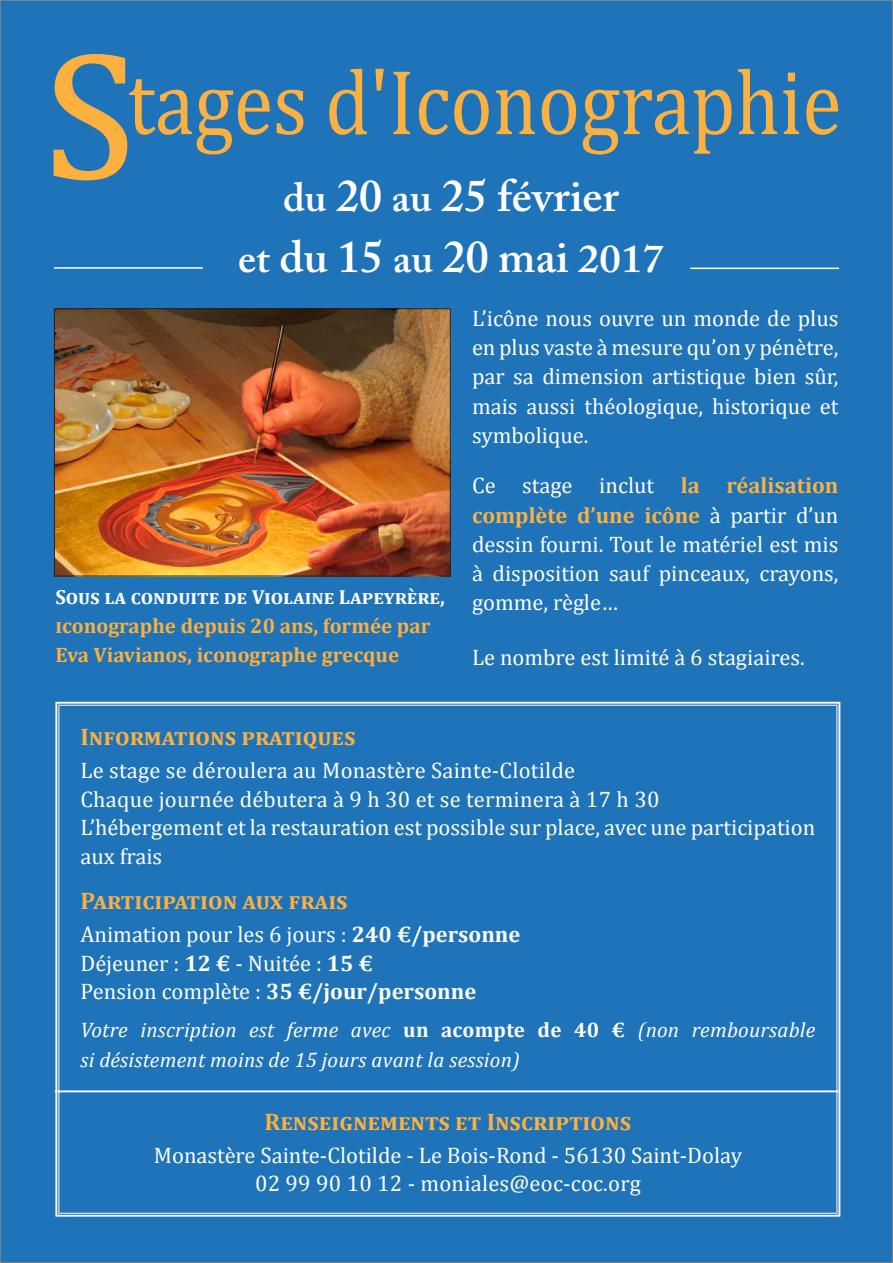
<style>
.page{position:relative;width:893px;height:1263px;background:#1e73b9}
.page>*{position:absolute;margin:0;border:0;box-sizing:border-box;transform-origin:0 0}
.t1{font:600 45px "Adobe Caslon Pro";color:#fff}
.t2{font:700 24px "Cambria";color:#fbb03f}
.t3{font:700 24px "Cambria";letter-spacing:.025em;color:#fbb03f}
.t4{font:22.5px/29.2px "Cambria";color:#fff;text-align:justify}
.t5{font:700 22.5px "Cambria";color:#fff}
.t6{font:italic 21px/30px "Cambria";letter-spacing:.01em;color:#fff}
.t7{font:700 21px/29.2px "Cambria";color:#fbb03f}
.t8{font:700 20.4px "Cambria";color:#fff}
.s1{font-size:40.5px}
.s2{font-size:39px}
.s3{font-size:20.4px}
.s4{font-weight:700;color:#fbb03f}
.s5{font-weight:700}
.s6{font-weight:400}
.s7{font-weight:700;font-style:normal}
</style>
<div class="page">
<svg style="left:55px;top:701px;width:786px;height:516px"></svg>
<img style="left:56px;top:310px;width:392px;height:264px">
<div style="left:54px;top:308px;width:396px;height:268px;border:1px solid #231f20"></div>
<hr style="left:55px;top:1090px;width:783px;height:2px;background:#fff">
<hr style="left:54px;top:267px;width:149px;height:2px;background:#fff">
<hr style="left:690px;top:268px;width:149px;height:1px;background:#fff">
<svg style="left:129px;top:69px;width:709px;height:85px"></svg>
<svg style="left:53px;top:54px;width:75px;height:127px"></svg>
<p class="t1" style="left:283px;top:169px;width:337px"><span class="s1">du</span> 20 <span class="s1">au</span> 25 février</p>
<p class="t1" style="left:238px;top:230px;width:427px"><span class="s1">et</span> du 15 <span class="s1">au</span> 20 mai <span class="s2">2017</span></p>
<p class="t8" style="left:55px;top:584px;width:391px">Sous la conduite de Violaine Lapeyrère,</p>
<p class="t7" style="left:55px;top:611px;width:377px"><span class="s3">i</span>conographe depuis 20 ans, formée par<br>Eva Viavianos, iconographe grecque</p>
<p class="t4" style="left:472px;top:303px;width:368px">L’icône nous ouvre un monde de plus en plus vaste à mesure qu’on y pénètre, par sa dimension artistique bien sûr, mais aussi théologique, historique et symbolique.</p>
<p class="t4" style="left:472px;top:471px;width:368px">Ce stage inclut <span class="s4">la réalisation complète d’une icône</span> à partir d’un dessin fourni. Tout le matériel est mis à disposition sauf pinceaux, crayons, gomme, règle…</p>
<p class="t4" style="left:472px;top:643px;width:334px">Le nombre est limité à 6 stagiaires.</p>
<p class="t2" style="left:80px;top:723px;width:277px">Informations pratiques</p>
<p class="t4" style="left:80px;top:756px;width:496px">Le stage se déroulera au Monastère Sainte-Clotilde</p>
<p class="t4" style="left:80px;top:784px;width:581px">Chaque journée débutera à 9 h 30 et se terminera à 17 h 30</p>
<p class="t4" style="left:80px;top:813px;width:736px;line-height:28.5px">L’hébergement et la restauration est possible sur place, avec une participation aux frais</p>
<p class="t3" style="left:80px;top:886px;width:269px">Participation aux frais</p>
<p class="t4" style="left:80px;top:919px;width:441px">Animation pour les 6 jours : <span class="s5">240 €/personne</span></p>
<p class="t4" style="left:80px;top:948px;width:294px">Déjeuner : <span class="s5">12 €</span> - Nuitée : <span class="s5">15 €</span></p>
<p class="t5" style="left:80px;top:978px;width:397px"><span class="s6">Pension complète :</span> 35 €/jour/personne</p>
<p class="t6" style="left:80px;top:1014px;width:736px">Votre inscription est ferme avec <span class="s7">un acompte de 40 €</span> (non remboursable si désistement moins de 15 jours avant la session)</p>
<p class="t2" style="left:265px;top:1107px;width:368px">Renseignements et Inscriptions</p>
<p class="t4" style="left:154px;top:1140px;width:590px;line-height:28.5px;text-align:center">Monastère Sainte-Clotilde - Le Bois-Rond - 56130 Saint-Dolay<br>02 99 90 10 12 - moniales@eoc-coc.org</p>
</div>
